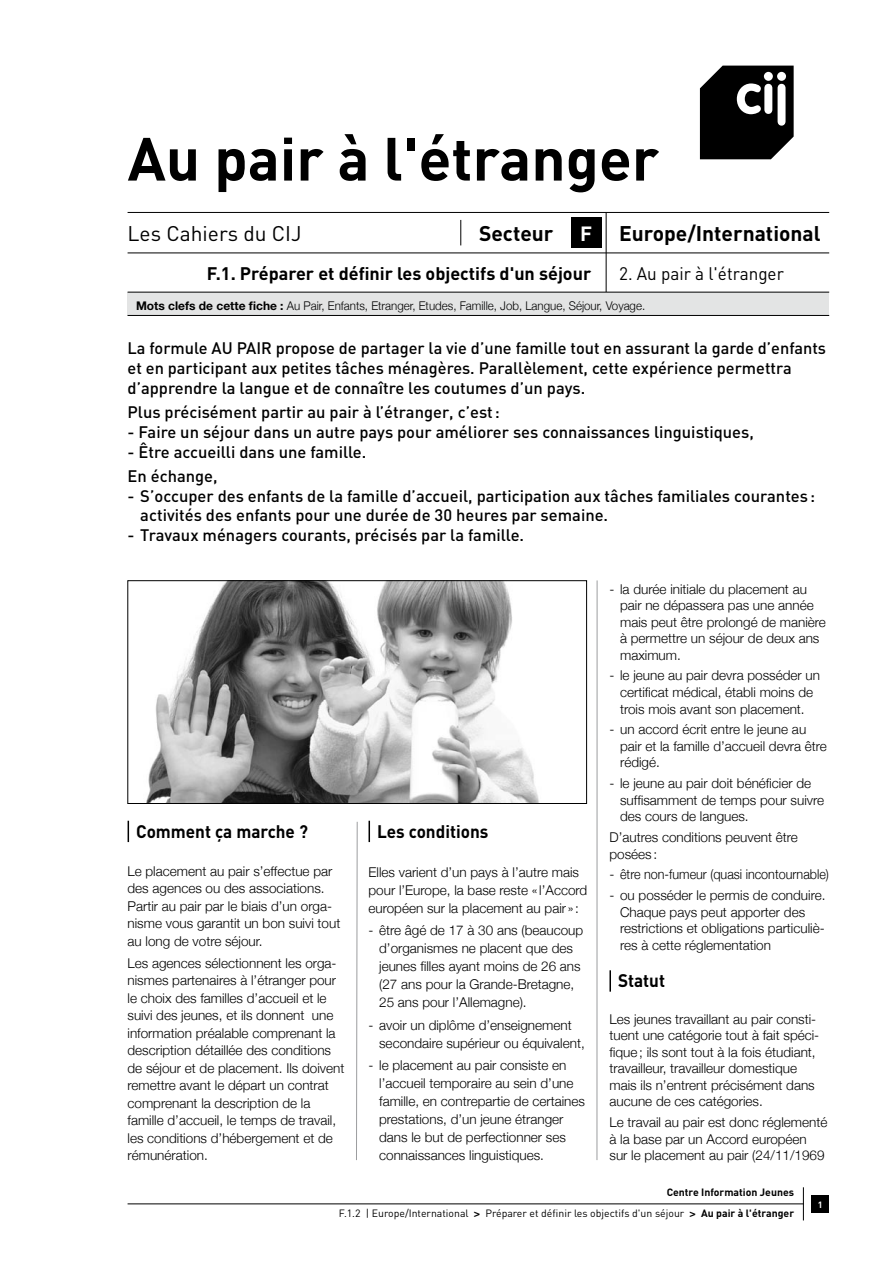
<style>
.page{position:relative;width:893px;height:1263px;background:#fff}
.page>*{position:absolute;margin:0;border:0;box-sizing:border-box;transform-origin:0 0}
.t1{font:700 60px "DIN";color:#000}
.t2{font:700 21px "DIN";color:#000}
.t3{font:21px "DIN";color:#000}
.t4{font:700 20.4px "DIN";color:#fff}
.t5{font:700 18px "DIN";color:#000}
.t6{font:700 18px "DIN";color:#000;scale:.95 1}
.t7{font:18px "DIN";color:#000;scale:.95 1}
.t8{font:500 16.5px/19.8px "DIN";color:#000}
.t9{font:300 13.5px/16.5px "Helvetica Neue";color:#000}
.t10{font:300 12px "Helvetica Neue";color:#000;scale:.96 1}
.t11{font:10.5px/20.9px "DIN";color:#000;text-align:right}
.t12{font:700 9px "DIN";color:#fff}
.s1{font-weight:700}
.s2{font-family:"Helvetica Neue";font-weight:700}
</style>
<div class="page">
<svg style="left:700px;top:66px;width:94px;height:93px"></svg>
<div style="left:571px;top:217px;width:31px;height:31px;background:#000"></div>
<hr style="left:606px;top:213px;width:1px;height:79px;background:#000">
<hr style="left:128px;top:253px;width:701px;height:1px;background:#000">
<hr style="left:128px;top:212px;width:701px;height:1px;background:#000">
<svg style="left:460px;top:220px;width:1px;height:25px"></svg>
<div style="left:811px;top:1195px;width:18px;height:18px;background:#000"></div>
<hr style="left:128px;top:1203px;width:676px;height:1px;background:#000">
<hr style="left:803px;top:1187px;width:1px;height:33px;background:#000">
<div style="left:128px;top:292px;width:701px;height:24px;background:#e3e4e4"></div>
<hr style="left:128px;top:292px;width:701px;height:1px;background:#000">
<hr style="left:128px;top:315px;width:701px;height:1px;background:#000">
<svg style="left:128px;top:821px;width:1px;height:21px"></svg>
<svg style="left:369px;top:821px;width:1px;height:21px"></svg>
<hr style="left:609px;top:970px;width:2px;height:22px;background:#000">
<img style="left:146px;top:582px;width:393px;height:220px">
<div style="left:128px;top:580px;width:459px;height:224px;border:1px solid #000"></div>
<svg style="left:356px;top:821px;width:2px;height:339px"></svg>
<hr style="left:597px;top:580px;width:1px;height:580px;background:#9c9d9f">
<h1 class="t1" style="left:128px;top:120px;width:533px">Au pair à l'étranger</h1>
<h2 class="t3" style="left:128px;top:221px;width:176px">Les Cahiers du CIJ</h2>
<h2 class="t2" style="left:479px;top:220px;width:76px">Secteur</h2>
<h3 class="t4" style="left:580px;top:220px;width:14px">F</h3>
<h2 class="t2" style="left:619px;top:220px;width:203px">Europe/International</h2>
<h3 class="t5" style="left:207px;top:262px;width:386px">F.1. Préparer et définir les objectifs d'un séjour</h3>
<h3 class="t7" style="left:619px;top:262px;width:175px">2. Au pair à l'étranger</h3>
<p class="t10" style="left:136px;top:298px;width:532px"><span class="s1">Mots clefs de cette fiche :</span> Au Pair, Enfants, Etranger, Etudes, Famille, Job, Langue, Séjour, Voyage.</p>
<p class="t8" style="left:128px;top:338px;width:700px">La formule AU PAIR propose de partager la vie d’une famille tout en assurant la garde d’enfants et en participant aux petites tâches ménagères. Parallèlement, cette expérience permettra d’apprendre la langue et de connaître les coutumes d’un pays.</p>
<p class="t8" style="left:128px;top:402px;width:374px">Plus précisément partir au pair à l’étranger, c’est:</p>
<p class="t8" style="left:128px;top:421px;width:628px">- Faire un séjour dans un autre pays pour améliorer ses connaissances linguistiques,</p>
<p class="t8" style="left:128px;top:439px;width:240px;line-height:24px">- Être accueilli dans une famille.<br>En échange,</p>
<p class="t8" style="left:140px;top:485px;width:676px;text-indent:-13px">- S’occuper des enfants de la famille d’accueil, participation aux tâches familiales courantes: activités des enfants pour une durée de 30 heures par semaine.</p>
<p class="t8" style="left:128px;top:525px;width:398px">- Travaux ménagers courants, précisés par la famille.</p>
<h3 class="t6" style="left:136px;top:819px;width:182px">Comment ça marche ?</h3>
<p class="t9" style="left:128px;top:862px;width:214px;line-height:17.5px">Le placement au pair s’effectue par des agences ou des associations.<br>Partir au pair par le biais d’un orga&shy;nisme vous garantit un bon suivi tout au long de votre séjour.</p>
<p class="t9" style="left:128px;top:954px;width:218px;line-height:17.5px">Les agences sélectionnent les orga&shy;nismes partenaires à l’étranger pour le choix des familles d’accueil et le suivi des jeunes, et ils donnent une information préalable comprenant la description détaillée des conditions de séjour et de placement. Ils doivent remettre avant le départ un contrat comprenant la description de la famille d’accueil, le temps de travail, les conditions d’hébergement et de rémunération.</p>
<h3 class="t6" style="left:377px;top:819px;width:119px">Les conditions</h3>
<p class="t9" style="left:369px;top:863px;width:220px;line-height:18px">Elles varient d’un pays à l’autre mais pour l’Europe, la base reste « l’Accord européen sur la placement au pair » :</p>
<p class="t9" style="left:379px;top:921px;width:206px;line-height:18px;text-indent:-11px">- être âgé de 17 à 30 ans (beaucoup d’organismes ne placent que des jeunes filles ayant moins de 26 ans (27 ans pour la Grande-Bretagne,<br>25 ans pour l’Allemagne).</p>
<p class="t9" style="left:379px;top:1015px;width:207px;line-height:18px;text-indent:-11px">- avoir un diplôme d’enseignement secondaire supérieur ou équivalent,</p>
<p class="t9" style="left:379px;top:1056px;width:207px;line-height:18px;text-indent:-11px">- le placement au pair consiste en l’accueil temporaire au sein d’une famille, en contrepartie de certaines prestations, d’un jeune étranger dans le but de perfectionner ses connaissances linguistiques.</p>
<p class="t9" style="left:620px;top:580px;width:207px;text-indent:-11px">- la durée initiale du placement au pair ne dépassera pas une année mais peut être prolongé de manière à permettre un séjour de deux ans maximum.</p>
<p class="t9" style="left:609px;top:667px;width:212px;text-align:center">- le jeune au pair devra posséder un certificat médical, établi moins de trois mois avant son placement.</p>
<p class="t9" style="left:620px;top:721px;width:208px;text-indent:-11px">- un accord écrit entre le jeune au pair et la famille d’accueil devra être rédigé.</p>
<p class="t9" style="left:620px;top:775px;width:205px;text-indent:-11px">- le jeune au pair doit bénéficier de suffisamment de temps pour suivre des cours de langues.</p>
<p class="t9" style="left:609px;top:829px;width:190px">D’autres conditions peuvent être posées :</p>
<p class="t9" style="left:609px;top:866px;width:221px">- être non-fumeur (quasi incontournable)</p>
<p class="t9" style="left:620px;top:887px;width:207px;text-indent:-11px">- ou posséder le permis de conduire.<br>Chaque pays peut apporter des restrictions et obligations particuliè&shy;res à cette réglementation</p>
<h3 class="t6" style="left:618px;top:969px;width:51px">Statut</h3>
<p class="t9" style="left:609px;top:1010px;width:211px">Les jeunes travaillant au pair consti&shy;tuent une catégorie tout à fait spéci&shy;fique; ils sont tout à la fois étudiant, travailleur, travailleur domestique mais ils n’entrent précisément dans aucune de ces catégories.</p>
<p class="t9" style="left:609px;top:1114px;width:219px">Le travail au pair est donc réglementé à la base par un Accord européen sur le placement au pair (24/11/1969</p>
<p class="t11" style="left:339px;top:1182px;width:457px"><span class="s1">Centre Information Jeunes<br></span>F.1.2 | Europe/International <span class="s2">&gt;</span> Préparer et définir les objectifs d'un séjour <span class="s2">&gt;</span> <span class="s1">Au pair à l'étranger</span></p>
<p class="t12" style="left:818px;top:1198px;width:6px">1</p>
</div>
